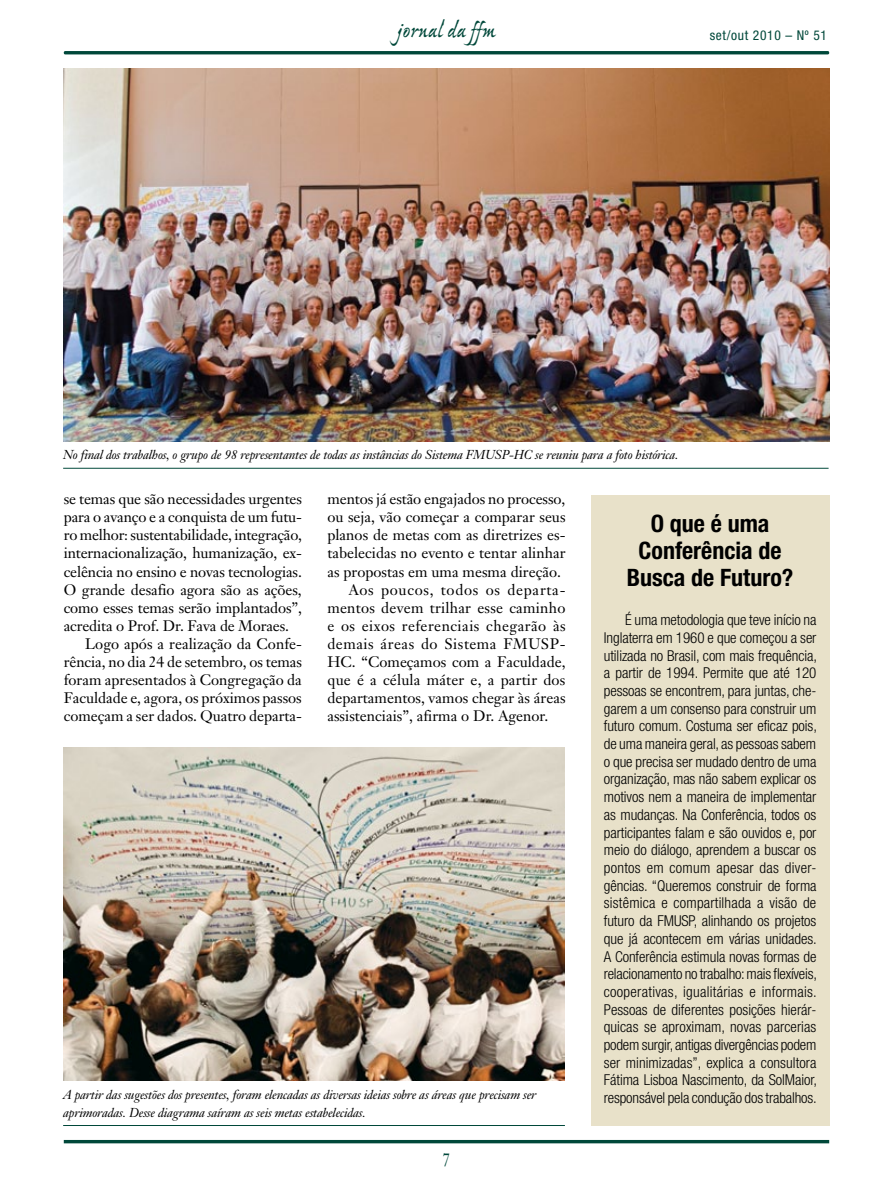
<style>
.page{position:relative;width:893px;height:1191px;background:#fff}
.page>*{position:absolute;margin:0;border:0;box-sizing:border-box;transform-origin:0 0}
.t1{font:700 condensed 24px/27px "Helvetica Neue";color:#000;text-align:center}
.t2{font:24px "Ex Ponto MM 450";letter-spacing:.01em;color:#00483a}
.t3{font:18px "Janson Text";color:#00483a;scale:.85 1}
.t4{font:300 condensed 15px/17.7px "Helvetica Neue";letter-spacing:-.01em;color:#000;text-align:justify}
.t5{font:15px "Janson Text";color:#000}
.t6{font:15px "Janson Text";letter-spacing:.03em;color:#000}
.t7{font:15px "Janson Text";letter-spacing:.035em;color:#000}
.t8{font:15px "Janson Text";letter-spacing:.05em;color:#000}
.t9{font:condensed 13.5px "Helvetica Neue";letter-spacing:.05em;color:#00483a}
.t10{font:italic 12.75px/18px "Janson Text";letter-spacing:-.015em;color:#000}
</style>
<div class="page">
<svg style="left:63px;top:1139px;width:767px;height:5px"></svg>
<hr style="left:64px;top:51px;width:765px;height:3px;background:#00483a">
<div style="left:591px;top:495px;width:238px;height:630px;background:#e8e1c9"></div>
<img style="left:64px;top:68px;width:765px;height:373px">
<hr style="left:63px;top:468px;width:766px;height:1px;background:#00483a">
<img style="left:63px;top:747px;width:502px;height:333px">
<hr style="left:63px;top:1125px;width:502px;height:1px;background:#00483a">
<h1 class="t2" style="left:397px;top:18px;width:99px">jornal da ffm</h1>
<p class="t9" style="left:710px;top:28px;width:119px">set/out 2010 – Nº 51</p>
<p class="t10" style="left:63px;top:446px;width:617px">No final dos trabalhos, o grupo de 98 representantes de todas as instâncias do Sistema FMUSP-HC se reuniu para a foto histórica.</p>
<p class="t5" style="left:64px;top:490px;width:240px">se temas que são necessidades urgentes</p>
<p class="t5" style="left:64px;top:508px;width:240px">para o avanço e a conquista de um futu-</p>
<p class="t5" style="left:64px;top:526px;width:240px">ro melhor: sustentabilidade, integração,</p>
<p class="t5" style="left:64px;top:544px;width:240px">internacionalização, humanização, ex-</p>
<p class="t5" style="left:64px;top:562px;width:240px">celência no ensino e novas tecnologias.</p>
<p class="t5" style="left:64px;top:580px;width:239px">O grande desafio agora são as ações,</p>
<p class="t5" style="left:64px;top:598px;width:240px">como esses temas serão implantados”,</p>
<p class="t5" style="left:64px;top:616px;width:227px">acredita o Prof. Dr. Fava de Moraes.</p>
<p class="t5" style="left:85px;top:634px;width:218px">Logo após a realização da Confe-</p>
<p class="t5" style="left:64px;top:652px;width:240px">rência, no dia 24 de setembro, os temas</p>
<p class="t5" style="left:64px;top:670px;width:240px">foram apresentados à Congregação da</p>
<p class="t5" style="left:64px;top:688px;width:239px">Faculdade e, agora, os próximos passos</p>
<p class="t5" style="left:64px;top:706px;width:240px">começam a ser dados. Quatro departa-</p>
<p class="t5" style="left:327px;top:490px;width:239px">mentos já estão engajados no processo,</p>
<p class="t5" style="left:327px;top:508px;width:240px">ou seja, vão começar a comparar seus</p>
<p class="t5" style="left:327px;top:526px;width:240px">planos de metas com as diretrizes es-</p>
<p class="t5" style="left:327px;top:544px;width:240px">tabelecidas no evento e tentar alinhar</p>
<p class="t5" style="left:327px;top:562px;width:235px">as propostas em uma mesma direção.</p>
<p class="t8" style="left:349px;top:580px;width:218px">Aos poucos, todos os departa-</p>
<p class="t5" style="left:327px;top:598px;width:240px">mentos devem trilhar esse caminho</p>
<p class="t6" style="left:327px;top:616px;width:240px">e os eixos referenciais chegarão às</p>
<p class="t7" style="left:327px;top:634px;width:240px">demais áreas do Sistema FMUSP-</p>
<p class="t5" style="left:327px;top:652px;width:240px">HC. “Começamos com a Faculdade,</p>
<p class="t5" style="left:327px;top:670px;width:239px">que é a célula máter e, a partir dos</p>
<p class="t5" style="left:327px;top:688px;width:240px">departamentos, vamos chegar às áreas</p>
<p class="t5" style="left:327px;top:706px;width:222px">assistenciais”, afirma o Dr. Agenor.</p>
<p class="t10" style="left:63px;top:1085px;width:475px">A partir das sugestões dos presentes, foram elencadas as diversas ideias sobre as áreas que precisam ser aprimoradas. Desse diagrama saíram as seis metas estabelecidas.</p>
<p class="t3" style="left:442px;top:1148px;width:11px">7</p>
<h1 class="t1" style="left:627px;top:510px;width:168px">O que é uma<br>Conferência de<br>Busca de Futuro?</h1>
<p class="t4" style="left:604px;top:611px;width:215px;text-indent:21px">É uma metodologia que teve início na Inglaterra em 1960 e que começou a ser utilizada no Brasil, com mais frequência, a partir de 1994. Permite que até 120 pessoas se encontrem, para juntas, che&shy;garem a um consenso para construir um futuro comum. Costuma ser eficaz pois, de uma maneira geral, as pessoas sabem o que precisa ser mudado dentro de uma organização, mas não sabem explicar os motivos nem a maneira de implementar as mudanças. Na Conferência, todos os participantes falam e são ouvidos e, por meio do diálogo, aprendem a buscar os pontos em comum apesar das diver&shy;gências. “Queremos construir de forma sistêmica e compartilhada a visão de futuro da FMUSP, alinhando os projetos que já acontecem em várias unidades.<br>A Conferência estimula novas formas de relacionamento no trabalho: mais flexíveis, cooperativas, igualitárias e informais.<br>Pessoas de diferentes posições hierár&shy;quicas se aproximam, novas parcerias podem surgir, antigas divergências podem ser minimizadas”, explica a consultora Fátima Lisboa Nascimento, da SolMaior, responsável pela condução dos trabalhos.</p>
</div>
